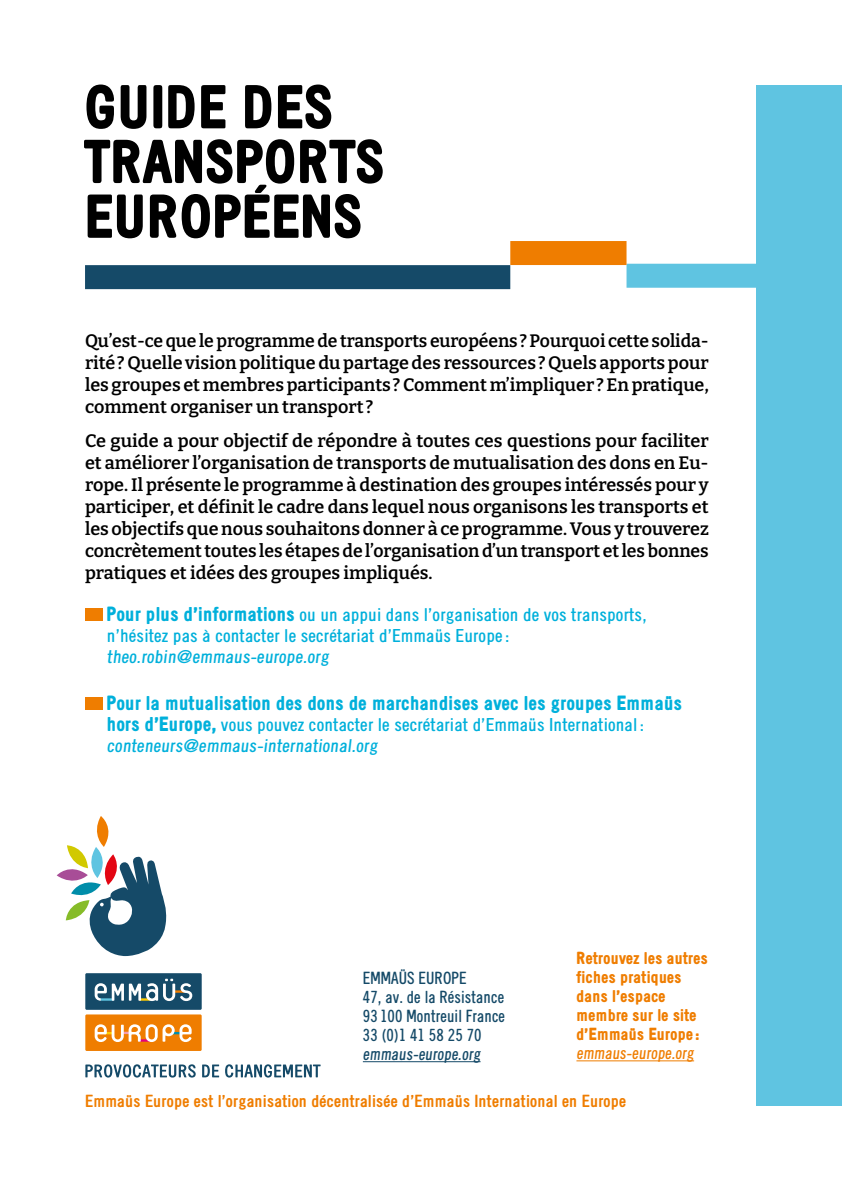
<style>
.page{position:relative;width:842px;height:1191px;background:#fff}
.page>*{position:absolute;margin:0;border:0;box-sizing:border-box;transform-origin:0 0}
.t1{font:900 60px/54.8px "Emmaus";color:#000}
.t2{font:900 20px "Emmaus";color:#00b0db}
.t3{font:600 18px/22px "Bitter";color:#000;text-align:justify}
.t4{font:18px/21px "Emmaus";color:#00b0db}
.t5{font:17px/19px "Emmausdemi";color:#154a68}
.t6{font:900 17px/19px "Emmaus";color:#ef7d00}
.t7{font:700 17px "Emmaus";color:#ef7d00}
.t8{font:17px "Emmausdemi";color:#ef7d00}
.s1{font-weight:900;font-size:20px}
</style>
<div class="page">
<div style="left:757px;top:85px;width:85px;height:1021px;background:#5fc4e1"></div>
<div style="left:626px;top:264px;width:131px;height:24px;background:#5fc4e1"></div>
<div style="left:85px;top:265px;width:425px;height:24px;background:#154a68"></div>
<div style="left:510px;top:241px;width:116px;height:24px;background:#ef7d00"></div>
<div style="left:85px;top:608px;width:17px;height:12px;background:#ef7d00"></div>
<div style="left:85px;top:697px;width:17px;height:13px;background:#ef7d00"></div>
<hr style="left:363px;top:1061px;width:118px;height:1px;background:#154a68">
<svg style="left:57px;top:816px;width:110px;height:140px"></svg>
<div style="left:85px;top:973px;width:117px;height:36px;background:#154a68"></div>
<svg style="left:95px;top:978px;width:97px;height:23px"></svg>
<svg style="left:85px;top:1064px;width:111px;height:13px"></svg>
<svg style="left:202px;top:1064px;width:17px;height:13px"></svg>
<svg style="left:225px;top:1064px;width:96px;height:13px"></svg>
<div style="left:85px;top:1014px;width:117px;height:37px;background:#ef7d00"></div>
<svg style="left:95px;top:1024px;width:55px;height:18px"></svg>
<svg style="left:146px;top:1024px;width:12px;height:18px"></svg>
<div style="left:148px;top:1027px;width:7px;height:12px;background:#ef7d00;border-radius:3px"></div>
<svg style="left:163px;top:1024px;width:29px;height:18px"></svg>
<hr style="left:576px;top:1060px;width:118px;height:1px;background:#ef7d00">
<h1 class="t1" style="left:85px;top:79px;width:302px">GUIDE DES<br>TRANSPORTS<br>EUROPÉENS</h1>
<p class="t3" style="left:85px;top:329px;width:625px">Qu’est-ce que le programme de transports européens ? Pourquoi cette solida&shy;rité ? Quelle vision politique du partage des ressources ? Quels apports pour les groupes et membres participants ? Comment m’impliquer ? En pratique, comment organiser un transport ?</p>
<p class="t3" style="left:85px;top:429px;width:625px">Ce guide a pour objectif de répondre à toutes ces questions pour faciliter et améliorer l’organisation de transports de mutualisation des dons en Eu&shy;rope. Il présente le programme à destination des groupes intéressés pour y participer, et définit le cadre dans lequel nous organisons les transports et les objectifs que nous souhaitons donner à ce programme. Vous y trouverez concrètement toutes les étapes de l’organisation d’un transport et les bonnes pratiques et idées des groupes impliqués.</p>
<p class="t4" style="left:107px;top:603px;width:541px"><span class="s1">Pour plus d’informations</span> ou un appui dans l’organisation de vos transports, n’hésitez pas à contacter le secrétariat d’Emmaüs Europe : theo.robin@emmaus-europe.org</p>
<p class="t2" style="left:107px;top:692px;width:577px">Pour la mutualisation des dons de marchandises avec les groupes Emmaüs</p>
<p class="t4" style="left:107px;top:714px;width:539px"><span class="s1">hors d’Europe,</span> vous pouvez contacter le secrétariat d’Emmaüs International : conteneurs@emmaus-international.org</p>
<p class="t6" style="left:576px;top:948px;width:133px">Retrouvez les autres fiches pratiques dans l’espace membre sur le site d’Emmaüs Europe :</p>
<p class="t8" style="left:576px;top:1043px;width:122px">emmaus-europe.org</p>
<p class="t5" style="left:363px;top:968px;width:144px">EMMAÜS EUROPE<br>47, av. de la Résistance<br>93 100 Montreuil France<br>33 (0)1 41 58 25 70 emmaus-europe.org</p>
<p class="t7" style="left:85px;top:1091px;width:543px">Emmaüs Europe est l’organisation décentralisée d’Emmaüs International en Europe</p>
</div>
